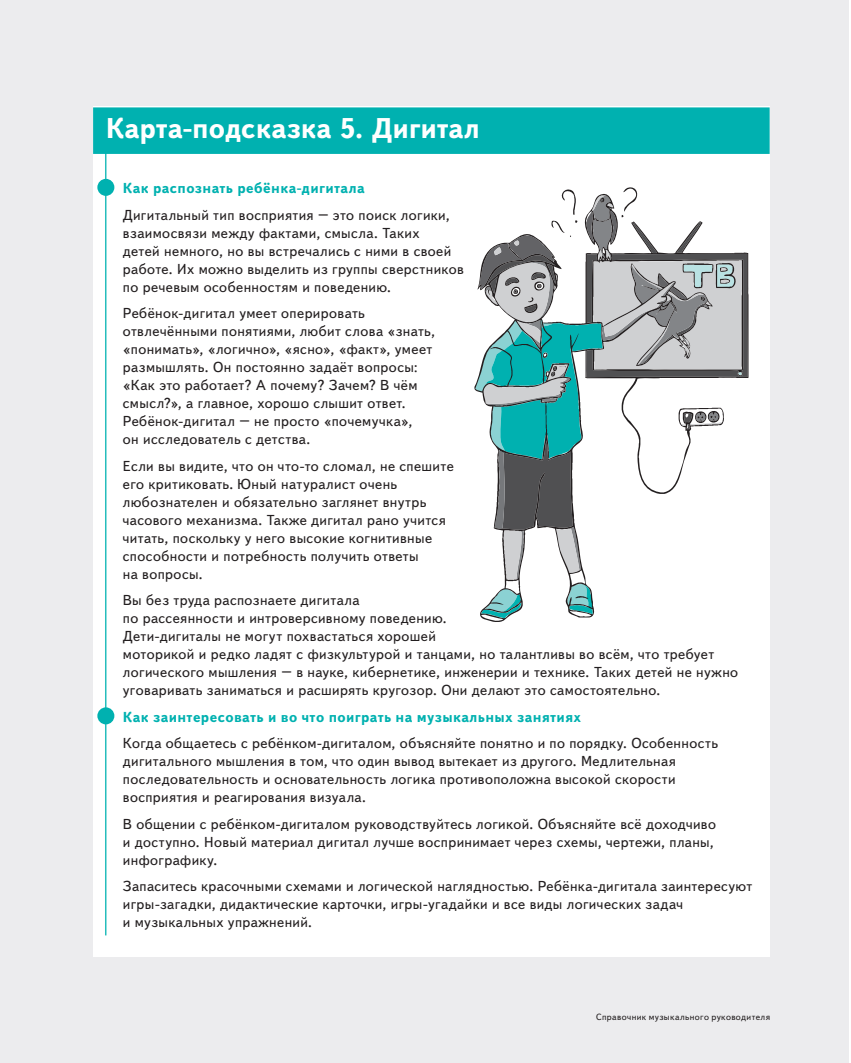
<style>
.page{position:relative;width:851px;height:1063px;background:#fff}
.page>*{position:absolute;margin:0;border:0;box-sizing:border-box;transform-origin:0 0}
._27KARTA-header-1{font:700 28.5px "Text Book C";letter-spacing:-.005em;color:#fff}
._27KARTA-txt{font:14.4px/18px "Text Book C";letter-spacing:.025em;color:#231f20}
._27KARTA_header-2{font:700 14.4px "Text Book C";letter-spacing:.025em;color:#00b1b0}
.t1{font:9px "Text Book C";letter-spacing:.04em;color:#231f20}
</style>
<div class="page">
<div style="left:0;top:0;width:848px;height:1063px;background:#ececee"></div>
<div style="left:94px;top:106px;width:676px;height:851px;background:#fff"></div>
<hr style="left:105px;top:128px;width:1px;height:807px;background:#26bdbc">
<div style="left:93px;top:107px;width:676px;height:47px;background:#00b1b0"></div>
<div style="left:97px;top:179px;width:17px;height:17px;background:#00b1b0;border-radius:50%"></div>
<div style="left:97px;top:707px;width:17px;height:17px;background:#00b1b0;border-radius:50%"></div>
<svg style="left:474px;top:187px;width:274px;height:435px"></svg>
<p class="_27KARTA-header-1" style="left:106px;top:112px;width:375px">Карта-подсказка 5. Дигитал</p>
<p class="_27KARTA_header-2" style="left:123px;top:180px;width:243px">Как распознать ребёнка-дигитала</p>
<p class="_27KARTA-txt" style="left:123px;top:206px;width:342px">Дигитальный тип восприятия – это поиск логики, взаимосвязи между фактами, смысла. Таких<br>детей немного, но вы встречались с ними в своей работе. Их можно выделить из группы сверстников по речевым особенностям и поведению.</p>
<p class="_27KARTA-txt" style="left:123px;top:305px;width:313px">Ребёнок-дигитал умеет оперировать отвлечёнными понятиями, любит слова «знать, «понимать», «логично», «ясно», «факт», умеет размышлять. Он постоянно задаёт вопросы: «Как это работает? А почему? Зачем? В чём смысл?», а главное, хорошо слышит ответ.<br>Ребёнок-дигитал – не просто «почемучка»,<br>он исследователь с детства.</p>
<p class="_27KARTA-txt" style="left:123px;top:457px;width:332px">Если вы видите, что он что-то сломал, не спешите его критиковать. Юный натуралист очень любознателен и обязательно заглянет внутрь часового механизма. Также дигитал рано учится читать, поскольку у него высокие когнитивные способности и потребность получить ответы<br>на вопросы.</p>
<p class="_27KARTA-txt" style="left:123px;top:592px;width:616px">Вы без труда распознаете дигитала<br>по рассеянности и интроверсивному поведению.<br>Дети-дигиталы не могут похвастаться хорошей<br>моторикой и редко ладят с физкультурой и танцами, но талантливы во всём, что требует логического мышления – в науке, кибернетике, инженерии и технике. Таких детей не нужно уговаривать заниматься и расширять кругозор. Они делают это самостоятельно.</p>
<p class="_27KARTA_header-2" style="left:123px;top:709px;width:460px">Как заинтересовать и во что поиграть на музыкальных занятиях</p>
<p class="_27KARTA-txt" style="left:123px;top:735px;width:596px">Когда общаетесь с ребёнком-дигиталом, объясняйте понятно и по порядку. Особенность дигитального мышления в том, что один вывод вытекает из другого. Медлительная последовательность и основательность логика противоположна высокой скорости восприятия и реагирования визуала.</p>
<p class="_27KARTA-txt" style="left:123px;top:815px;width:594px">В общении с ребёнком-дигиталом руководствуйтесь логикой. Объясняйте всё доходчиво и доступно. Новый материал дигитал лучше воспринимает через схемы, чертежи, планы, инфографику.</p>
<p class="_27KARTA-txt" style="left:123px;top:878px;width:631px">Запаситесь красочными схемами и логической наглядностью. Ребёнка-дигитала заинтересуют игры-загадки, дидактические карточки, игры-угадайки и все виды логических задач<br>и музыкальных упражнений.</p>
<p class="t1" style="left:596px;top:1013px;width:175px">Справочник музыкального руководителя</p>
</div>
